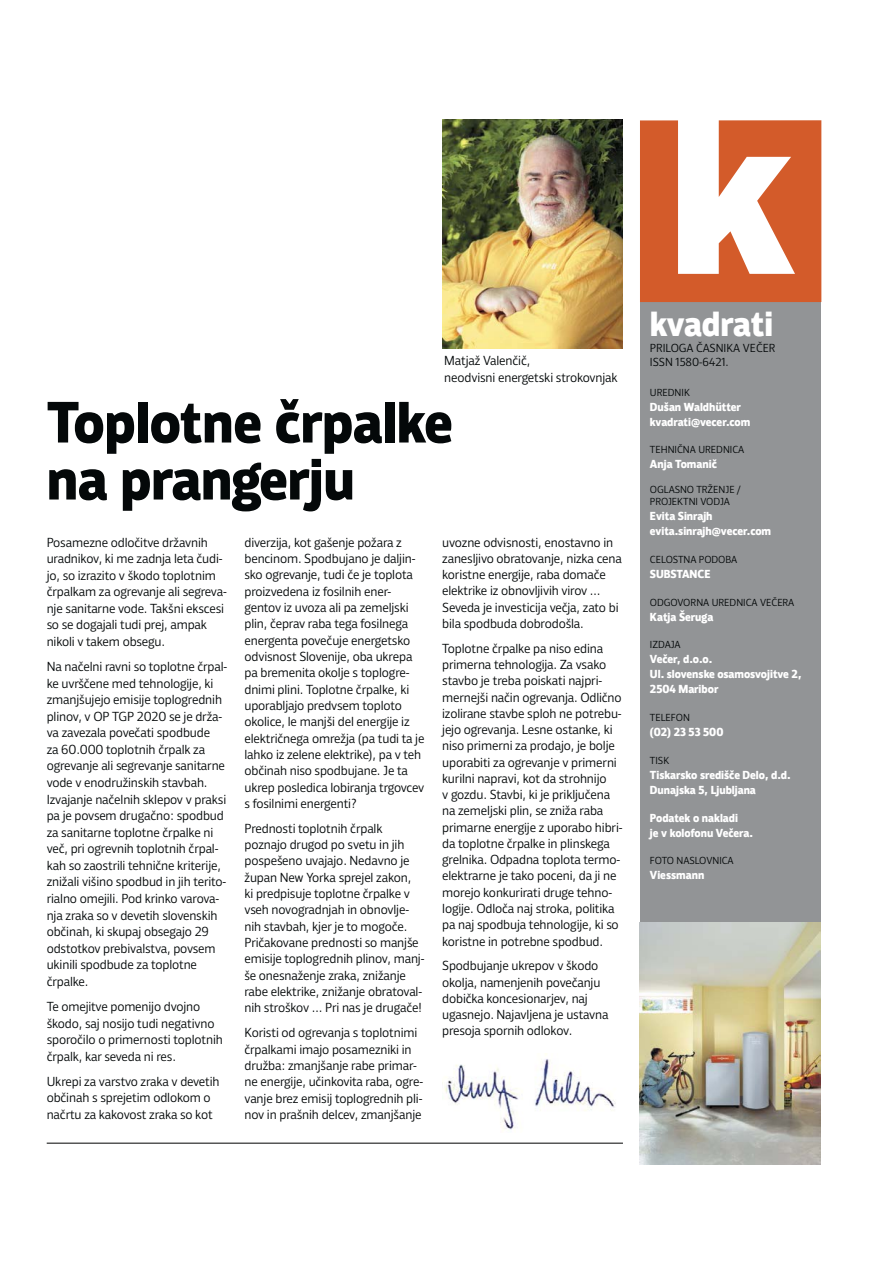
<style>
.page{position:relative;width:893px;height:1263px;background:#fff}
.page>*{position:absolute;margin:0;border:0;box-sizing:border-box;transform-origin:0 0}
.t1{font:800 60px/57px "Toti Sans";letter-spacing:-.005em;color:#040809}
.t2{font:800 36px "Toti Sans";color:#fff}
.t3{font:13.5px/16.4px "Toti Sans";letter-spacing:-.01em;color:#040809}
.t4{font:800 12px/15px "Toti Sans";color:#fff}
.t5{font:12px/13.5px "Toti Sans";color:#040809}
.t6{font:10.5px/12px "Toti Sans";color:#040809}
</style>
<div class="page">
<div style="left:640px;top:123px;width:181px;height:1042px;background:#929496"></div>
<div style="left:640px;top:120px;width:181px;height:182px;background:#d35b2a"></div>
<svg style="left:678px;top:120px;width:117px;height:154px"></svg>
<hr style="left:47px;top:1143px;width:576px;height:1px;background:#010202">
<img style="left:442px;top:1053px;width:174px;height:77px">
<img style="left:443px;top:119px;width:180px;height:230px">
<img style="left:640px;top:923px;width:181px;height:241px">
<p class="t3" style="left:444px;top:354px;width:175px">Matjaž Valenčič,<br>neodvisni energetski strokovnjak</p>
<h1 class="t1" style="left:47px;top:398px;width:407px">Toplotne črpalke na prangerju</h1>
<p class="t3" style="left:47px;top:535px;width:182px">Posamezne odločitve državnih uradnikov, ki me zadnja leta čudi&shy;jo, so izrazito v škodo toplotnim črpalkam za ogrevanje ali segreva&shy;nje sanitarne vode. Takšni ekscesi so se dogajali tudi prej, ampak nikoli v takem obsegu.</p>
<p class="t3" style="left:47px;top:659px;width:182px">Na načelni ravni so toplotne črpal&shy;ke uvrščene med tehnologije, ki zmanjšujejo emisije toplogrednih plinov, v OP TGP 2020 se je drža&shy;va zavezala povečati spodbude<br>za 60.000 toplotnih črpalk za ogrevanje ali segrevanje sanitarne vode v enodružinskih stavbah.<br>Izvajanje načelnih sklepov v praksi pa je povsem drugačno: spodbud za sanitarne toplotne črpalke ni več, pri ogrevnih toplotnih črpal&shy;kah so zaostrili tehnične kriterije, znižali višino spodbud in jih terito&shy;rialno omejili. Pod krinko varova&shy;nja zraka so v devetih slovenskih občinah, ki skupaj obsegajo 29 odstotkov prebivalstva, povsem ukinili spodbude za toplotne črpalke.</p>
<p class="t3" style="left:47px;top:999px;width:178px">Te omejitve pomenijo dvojno škodo, saj nosijo tudi negativno sporočilo o primernosti toplotnih črpalk, kar seveda ni res.</p>
<p class="t3" style="left:47px;top:1074px;width:174px">Ukrepi za varstvo zraka v devetih občinah s sprejetim odlokom o načrtu za kakovost zraka so kot</p>
<p class="t3" style="left:244px;top:535px;width:181px">diverzija, kot gašenje požara z bencinom. Spodbujano je daljin&shy;sko ogrevanje, tudi če je toplota proizvedena iz fosilnih ener&shy;gentov iz uvoza ali pa zemeljski plin, čeprav raba tega fosilnega energenta povečuje energetsko odvisnost Slovenije, oba ukrepa pa bremenita okolje s toplogre&shy;dnimi plini. Toplotne črpalke, ki uporabljajo predvsem toploto okolice, le manjši del energije iz električnega omrežja (pa tudi ta je lahko iz zelene elektrike), pa v teh občinah niso spodbujane. Je ta ukrep posledica lobiranja trgovcev s fosilnimi energenti?</p>
<p class="t3" style="left:244px;top:821px;width:182px">Prednosti toplotnih črpalk poznajo drugod po svetu in jih pospešeno uvajajo. Nedavno je župan New Yorka sprejel zakon,<br>ki predpisuje toplotne črpalke v vseh novogradnjah in obnovlje&shy;nih stavbah, kjer je to mogoče.<br>Pričakovane prednosti so manjše emisije toplogrednih plinov, manj&shy;še onesnaženje zraka, znižanje rabe elektrike, znižanje obratoval&shy;nih stroškov … Pri nas je drugače!</p>
<p class="t3" style="left:244px;top:1025px;width:180px">Koristi od ogrevanja s toplotnimi črpalkami imajo posamezniki in družba: zmanjšanje rabe primar&shy;ne energije, učinkovita raba, ogre&shy;vanje brez emisij toplogrednih pli&shy;nov in prašnih delcev, zmanjšanje</p>
<p class="t3" style="left:442px;top:535px;width:181px">uvozne odvisnosti, enostavno in zanesljivo obratovanje, nizka cena koristne energije, raba domače elektrike iz obnovljivih virov … Seveda je investicija večja, zato bi bila spodbuda dobrodošla.</p>
<p class="t3" style="left:442px;top:641px;width:182px">Toplotne črpalke pa niso edina primerna tehnologija. Za vsako stavbo je treba poiskati najpri&shy;mernejši način ogrevanja. Odlično izolirane stavbe sploh ne potrebu&shy;jejo ogrevanja. Lesne ostanke, ki niso primerni za prodajo, je bolje uporabiti za ogrevanje v primerni kurilni napravi, kot da strohnijo<br>v gozdu. Stavbi, ki je priključena na zemeljski plin, se zniža raba primarne energije z uporabo hibri&shy;da toplotne črpalke in plinskega grelnika. Odpadna toplota termo&shy;elektrarne je tako poceni, da ji ne morejo konkurirati druge tehno&shy;logije. Odloča naj stroka, politika pa naj spodbuja tehnologije, ki so koristne in potrebne spodbud.</p>
<p class="t3" style="left:442px;top:959px;width:168px">Spodbujanje ukrepov v škodo okolja, namenjenih povečanju dobička koncesionarjev, naj ugasnejo. Najavljena je ustavna presoja spornih odlokov.</p>
<h2 class="t2" style="left:650px;top:310px;width:125px">kvadrati</h2>
<p class="t5" style="left:650px;top:342px;width:127px">PRI LO GA ČAS NI KA VEČER<br>ISSN 1580-6421.</p>
<p class="t6" style="left:650px;top:387px;width:41px">URE DNIK</p>
<p class="t4" style="left:650px;top:400px;width:102px">Dušan Waldhütter kva dra ti@vecer.com</p>
<p class="t6" style="left:650px;top:445px;width:96px">TEH NIČ NA URE DNICA</p>
<p class="t4" style="left:650px;top:458px;width:68px">Anja Tomanič</p>
<p class="t6" style="left:650px;top:484px;width:92px">OGLA SNO TRŽE NJE /<br>PRO JEKT NI VODJA</p>
<p class="t4" style="left:650px;top:509px;width:123px">Evita Sinrajh<br>evita.sin rajh@vecer.com</p>
<p class="t6" style="left:650px;top:554px;width:89px">CELOST NA PODOBA</p>
<p class="t4" style="left:650px;top:567px;width:62px">SUBSTANCE</p>
<p class="t6" style="left:650px;top:597px;width:146px">ODGOVORNA UREDNICA VEČERA</p>
<p class="t4" style="left:650px;top:610px;width:65px">Katja Šeruga</p>
<p class="t6" style="left:650px;top:640px;width:32px">IZDA JA</p>
<p class="t4" style="left:650px;top:653px;width:153px">Večer, d.o.o.<br>Ul. slovenske osamosvojitve 2,<br>2504 Maribor</p>
<p class="t6" style="left:650px;top:712px;width:42px">TELE FON</p>
<p class="t4" style="left:650px;top:725px;width:75px">(02) 23 53 500</p>
<p class="t6" style="left:650px;top:755px;width:21px">TISK</p>
<p class="t4" style="left:650px;top:768px;width:142px">Tiskarsko središče Delo, d.d.<br>Dunajska 5, Ljubljana</p>
<p class="t4" style="left:650px;top:811px;width:104px">Podatek o nakladi<br>je v kolofonu Večera.</p>
<p class="t6" style="left:650px;top:856px;width:85px">FOTO NASLOV NI CA</p>
<p class="t4" style="left:650px;top:869px;width:56px">Viessmann</p>
</div>
